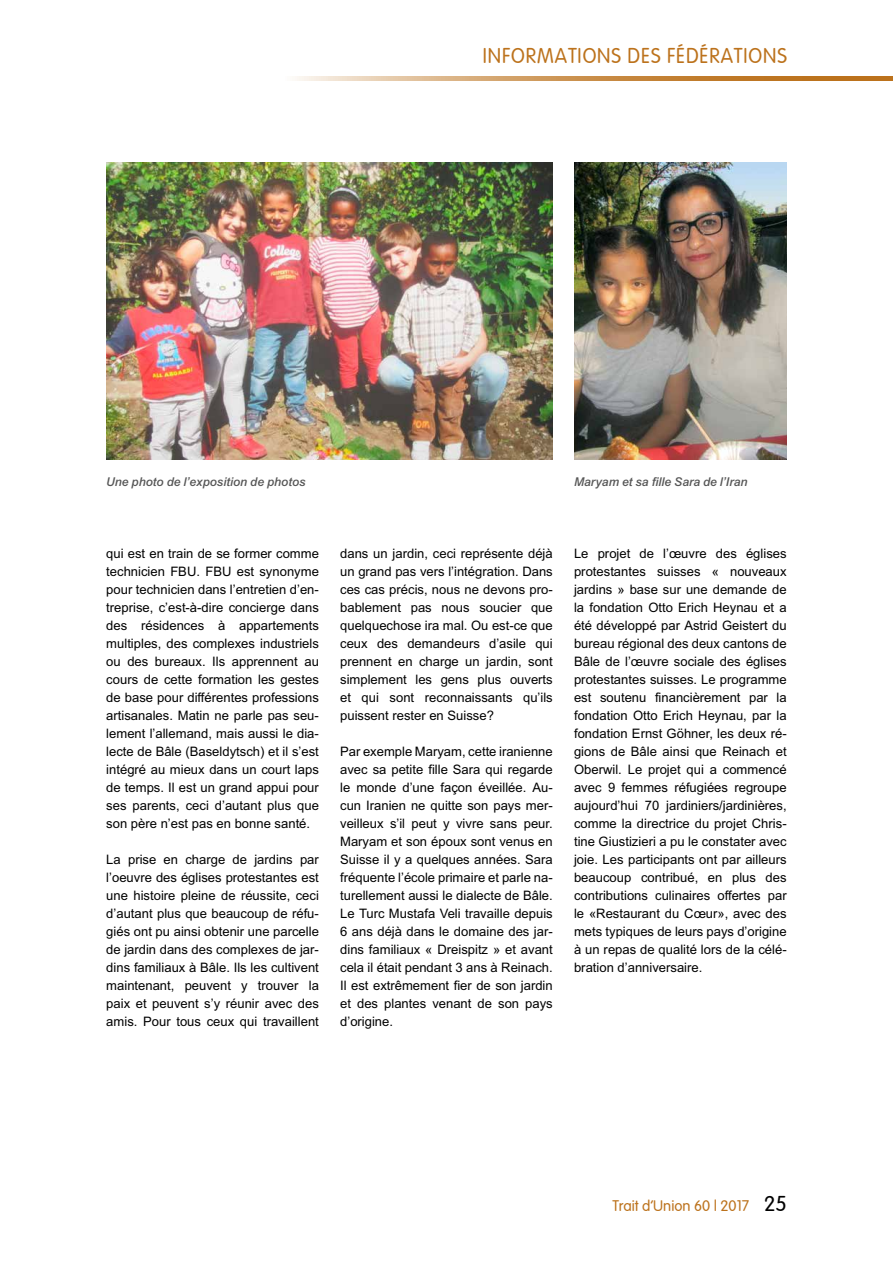
<style>
.page{position:relative;width:893px;height:1263px;background:#fff}
.page>*{position:absolute;margin:0;border:0;box-sizing:border-box;transform-origin:0 0}
.t1{font:21px "Vogue Plain";letter-spacing:.05em;color:#bc721c;scale:.95 1}
.t2{font:15px "Vogue Plain";color:#bc721c}
.t3{font:13.05px/18px "Arial";color:#000;text-align:justify}
.t4{font:13.05px "Arial Bld Itlic";color:#565656}
.s1{font-size:21px;color:#000}
</style>
<div class="page">
<svg style="left:297px;top:77px;width:596px;height:4px;background:#ce9a5d"></svg>
<img style="left:106px;top:162px;width:447px;height:298px">
<img style="left:574px;top:162px;width:213px;height:298px">
<h1 class="t1" style="left:483px;top:44px;width:321px">INFORMATIONS DES FÉDÉRATIONS</h1>
<p class="t4" style="left:106px;top:473px;width:201px">Une photo de l’exposition de photos</p>
<p class="t4" style="left:574px;top:473px;width:175px">Maryam et sa fille Sara de l’Iran</p>
<p class="t3" style="left:106px;top:545px;width:214px">qui est en train de se former comme technicien FBU. FBU est synonyme pour technicien dans l’entretien d’en&shy;treprise, c’est-à-dire concierge dans des résidences à appartements multiples, des complexes industriels ou des bureaux. Ils apprennent au cours de cette formation les gestes de base pour différentes professions artisanales. Matin ne parle pas seu&shy;lement l’allemand, mais aussi le dia&shy;lecte de Bâle (Baseldytsch) et il s’est intégré au mieux dans un court laps de temps. Il est un grand appui pour ses parents, ceci d’autant plus que son père n’est pas en bonne santé.</p>
<p class="t3" style="left:106px;top:851px;width:214px">La prise en charge de jardins par l’oeuvre des églises protestantes est une histoire pleine de réussite, ceci d’autant plus que beaucoup de réfu&shy;giés ont pu ainsi obtenir une parcelle de jardin dans des complexes de jar&shy;dins familiaux à Bâle. Ils les cultivent maintenant, peuvent y trouver la paix et peuvent s’y réunir avec des amis. Pour tous ceux qui travaillent</p>
<p class="t3" style="left:340px;top:545px;width:214px">dans un jardin, ceci représente déjà un grand pas vers l’intégration. Dans ces cas précis, nous ne devons pro&shy;bablement pas nous soucier que quelquechose ira mal. Ou est-ce que ceux des demandeurs d’asile qui prennent en charge un jardin, sont simplement les gens plus ouverts et qui sont reconnaissants qu’ils puissent rester en Suisse?</p>
<p class="t3" style="left:340px;top:743px;width:214px">Par exemple Maryam, cette iranienne avec sa petite fille Sara qui regarde le monde d’une façon éveillée. Au&shy;cun Iranien ne quitte son pays mer&shy;veilleux s’il peut y vivre sans peur.<br>Maryam et son époux sont venus en Suisse il y a quelques années. Sara fréquente l’école primaire et parle na&shy;turellement aussi le dialecte de Bâle.<br>Le Turc Mustafa Veli travaille depuis 6 ans déjà dans le domaine des jar&shy;dins familiaux « Dreispitz » et avant cela il était pendant 3 ans à Reinach.<br>Il est extrêmement fier de son jardin et des plantes venant de son pays d’origine.</p>
<p class="t3" style="left:574px;top:545px;width:214px">Le projet de l’œuvre des églises protestantes suisses « nouveaux jardins » base sur une demande de la fondation Otto Erich Heynau et a été développé par Astrid Geistert du bureau régional des deux cantons de Bâle de l’œuvre sociale des églises protestantes suisses. Le programme est soutenu financièrement par la fondation Otto Erich Heynau, par la fondation Ernst Göhner, les deux ré&shy;gions de Bâle ainsi que Reinach et Oberwil. Le projet qui a commencé avec 9 femmes réfugiées regroupe aujourd’hui 70 jardiniers/jardinières, comme la directrice du projet Chris&shy;tine Giustizieri a pu le constater avec joie. Les participants ont par ailleurs beaucoup contribué, en plus des contributions culinaires offertes par le «Restaurant du Cœur», avec des mets typiques de leurs pays d’origine à un repas de qualité lors de la célé&shy;bration d’anniversaire.</p>
<p class="t2" style="left:612px;top:1197px;width:176px">Trait d’Union 60 | 2017 <span class="s1">25</span></p>
</div>
